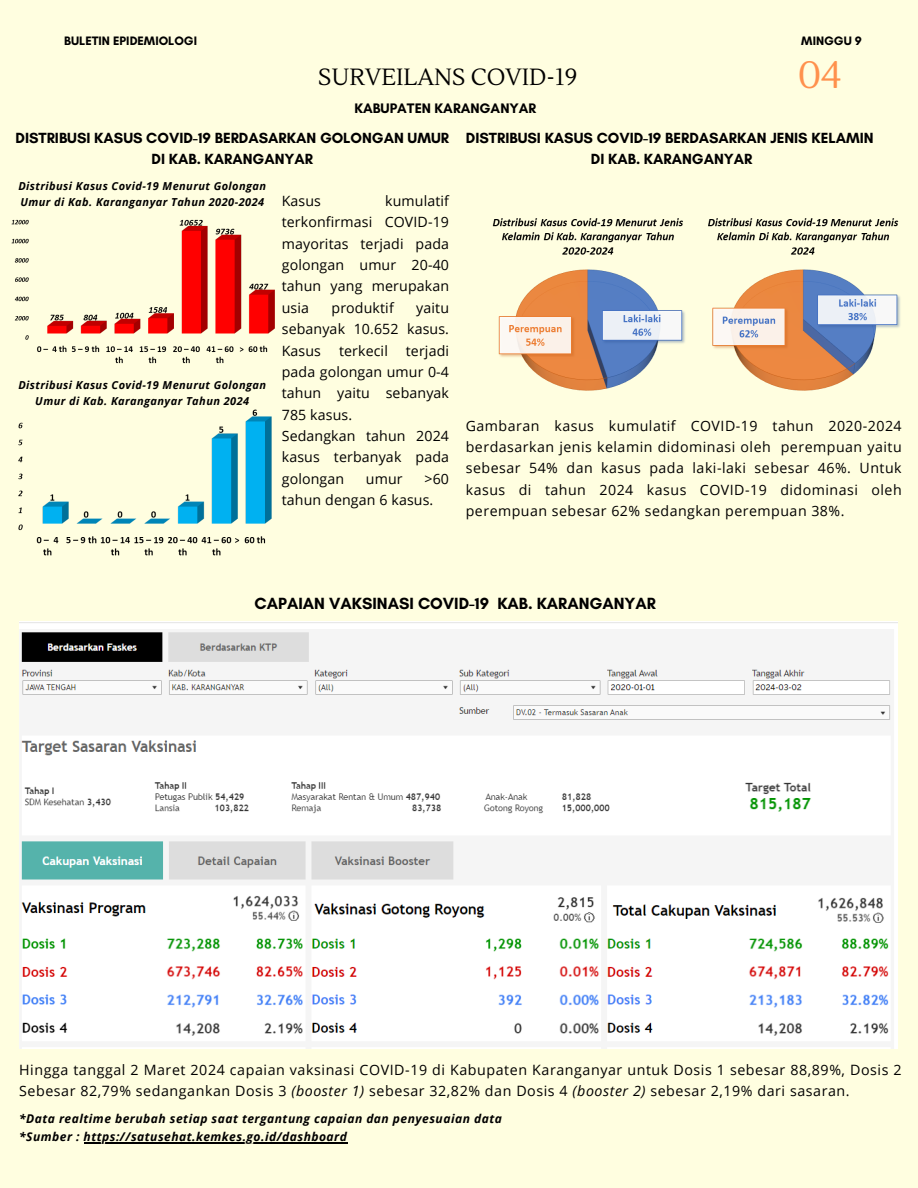
<style>
.page{position:relative;width:918px;height:1188px;background:#fffee0}
.page>*{position:absolute;margin:0;border:0;box-sizing:border-box;transform-origin:0 0}
.t1{font:37.95px "Lustria";color:#ff914d}
.t2{font:23.4px "Lustria";color:#000}
.t3{font:700 16.5px "Glacial Indifference";color:#000}
.t4{font:700 15px/20.2px "Glacial Indifference";color:#000;text-align:center}
.t5{font:14.25px/21.3px "Open Sans";letter-spacing:.01em;color:#000;text-align:justify}
.t6{font:14.25px/21.3px "Open Sans";letter-spacing:.04em;color:#000}
.t7{font:700 14.1px "Glacial Indifference";color:#000}
.t8{font:700 12.45px "Glacial Indifference";color:#000}
.t9{font:italic 700 12.15px/18.1px "Open Sans";letter-spacing:.04em;color:#000}
.t10{font:italic 700 10.95px/16.5px "Open Sans";letter-spacing:.04em;color:#000}
.s1{font-style:italic}
</style>
<div class="page">
<img style="left:19px;top:621px;width:879px;height:428px">
<div style="left:616px;top:842px;width:275px;height:34px;background:#f5f5f5"></div>
<img style="left:492px;top:218px;width:408px;height:173px">
<img style="left:11px;top:219px;width:264px;height:145px">
<img style="left:18px;top:409px;width:254px;height:147px">
<hr style="left:84px;top:1142px;width:263px;height:1px;background:#000">
<p class="t8" style="left:64px;top:33px;width:134px">BULETIN EPIDEMIOLOGI</p>
<h4 class="t8" style="left:801px;top:33px;width:62px">MINGGU 9</h4>
<h2 class="t2" style="left:318px;top:63px;width:261px">SURVEILANS COVID-19</h2>
<h2 class="t7" style="left:354px;top:99px;width:183px">KABUPATEN KARANGANYAR</h2>
<p class="t1" style="left:798px;top:52px;width:46px">04</p>
<p class="t4" style="left:16px;top:128px;width:435px">DISTRIBUSI KASUS COVID-19 BERDASARKAN GOLONGAN UMUR<br>DI KAB. KARANGANYAR</p>
<p class="t5" style="left:282px;top:190px;width:41px">Kasus</p>
<h6 class="t10" style="left:18px;top:177px;width:249px">Distribusi Kasus Covid-19 Menurut Golongan<br>Umur di Kab. Karanganyar Tahun 2020-2024</h6>
<p class="t5" style="left:282px;top:190px;width:169px;text-indent:103px">kumulatif terkonfirmasi COVID-19 mayoritas terjadi pada golongan umur 20-40 tahun yang merupakan usia</p>
<p class="t5" style="left:332px;top:297px;width:64px">produktif</p>
<p class="t5" style="left:282px;top:297px;width:169px;text-indent:134px">yaitu sebanyak 10.652 kasus.<br>Kasus</p>
<p class="t5" style="left:282px;top:339px;width:169px;text-align:left;text-indent:124px">terjadi pada golongan umur 0-4 tahun yaitu sebanyak<br>785 kasus.<br>Sedangkan tahun 2024 kasus terbanyak pada golongan</p>
<p class="t5" style="left:339px;top:339px;width:50px">terkecil</p>
<p class="t10" style="left:18px;top:376px;width:249px;text-align:center">Distribusi Kasus Covid-19 Menurut Golongan<br>Umur di Kab. Karanganyar Tahun 2024</p>
<p class="t5" style="left:282px;top:468px;width:169px;text-indent:143px">&gt;60 tahun dengan 6 kasus.</p>
<p class="t5" style="left:366px;top:468px;width:38px">umur</p>
<h4 class="t4" style="left:466px;top:128px;width:409px">DISTRIBUSI KASUS COVID-19 BERDASARKAN JENIS KELAMIN<br>DI KAB. KARANGANYAR</h4>
<p class="t5" style="left:466px;top:414px;width:437px">Gambaran kasus kumulatif COVID-19 tahun 2020-2024 berdasarkan jenis kelamin didominasi oleh perempuan yaitu sebesar 54% dan kasus pada laki-laki sebesar 46%. Untuk kasus di tahun 2024 kasus COVID-19 didominasi oleh perempuan sebesar 62% sedangkan perempuan 38%.</p>
<p class="t3" style="left:255px;top:594px;width:403px">CAPAIAN VAKSINASI COVID-19 KAB. KARANGANYAR</p>
<h2 class="t6" style="left:19px;top:1058px;width:884px">Hingga tanggal 2 Maret 2024 capaian vaksinasi COVID-19 di Kabupaten Karanganyar untuk Dosis 1 sebesar 88,89%, Dosis 2<br>Sebesar 82,79% sedangankan Dosis 3 <span class="s1">(booster 1)</span> sebesar 32,82% dan Dosis 4 <span class="s1">(booster 2)</span> sebesar 2,19% dari sasaran.</h2>
<p class="t9" style="left:19px;top:1109px;width:484px">*Data realtime berubah setiap saat tergantung capaian dan penyesuaian data *Sumber : https://satusehat.kemkes.go.id/dashboard</p>
</div>
